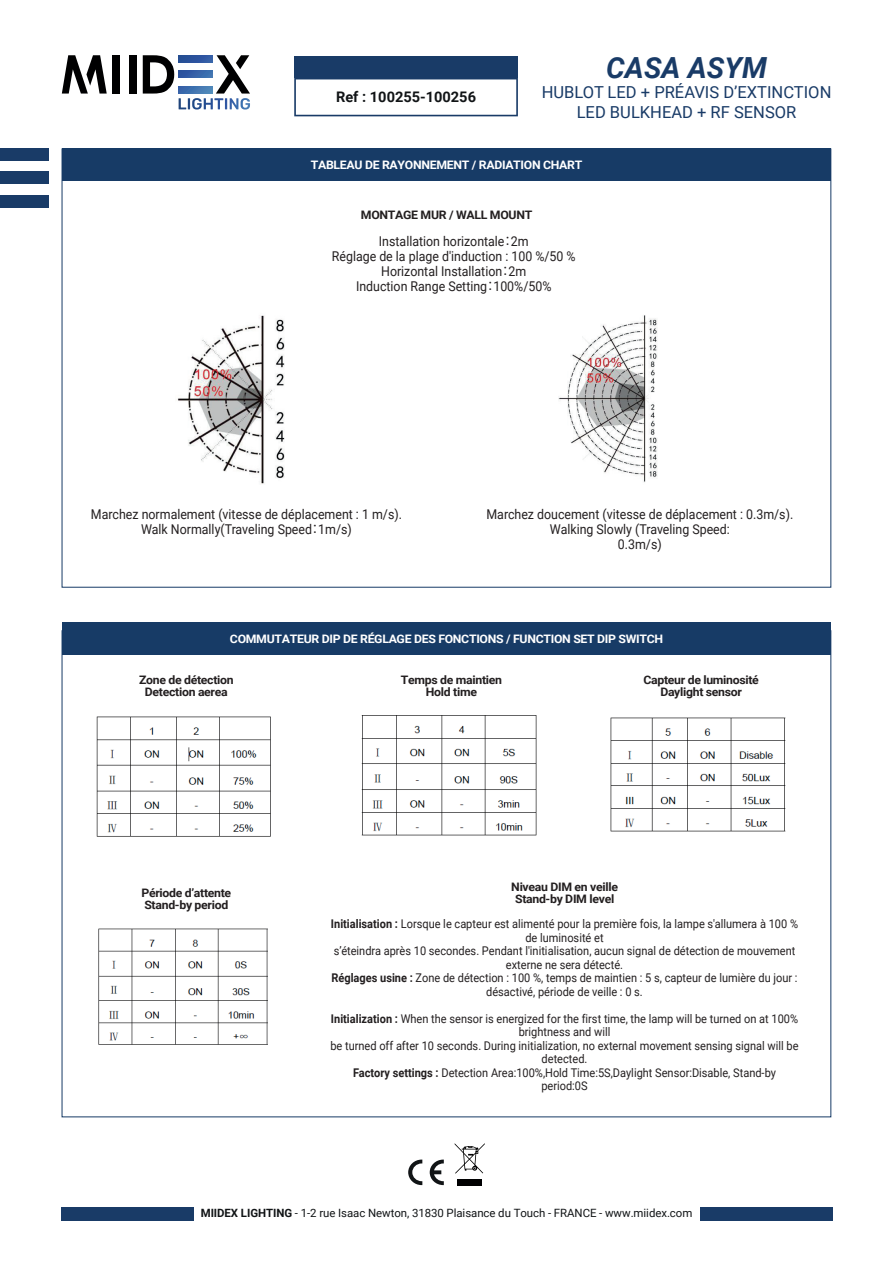
<style>
.page{position:relative;width:893px;height:1263px;background:#fff}
.page>*{position:absolute;margin:0;border:0;box-sizing:border-box;transform-origin:0 0}
.t1{font:italic 700 29.1px "Roboto";color:#193b67}
.t2{font:16.5px/19.8px "Roboto";color:#193b67;text-align:center}
.t3{font:700 14.55px "Roboto";color:#111416}
.t4{font:13.5px/15px "Roboto";color:#231f20;text-align:center;scale:.92 1}
.t5{font:12px/13.5px "Roboto";color:#231f20;text-align:center;scale:.92 1}
.t6{font:700 11.7px/12px "Roboto";letter-spacing:-.025em;color:#231f20;text-align:center;scale:1.05 1}
.t7{font:700 11.7px "Roboto";letter-spacing:-.025em;color:#fff;scale:1.05 1}
.t8{font:11.4px "Roboto";letter-spacing:-.005em;color:#111416}
.s1{font-family:"Koz Go Pr 6 N"}
.s2{font-weight:700}
</style>
<div class="page">
<div style="left:129px;top:55px;width:7px;height:39px;background:#000001"></div>
<div style="left:112px;top:55px;width:7px;height:39px;background:#000001"></div>
<svg style="left:143px;top:55px;width:107px;height:55px"></svg>
<svg style="left:62px;top:55px;width:45px;height:39px"></svg>
<svg style="left:179px;top:55px;width:33px;height:7px"></svg>
<svg style="left:179px;top:71px;width:33px;height:7px"></svg>
<svg style="left:179px;top:87px;width:33px;height:7px"></svg>
<div style="left:0;top:148px;width:49px;height:12px;background:#193b67"></div>
<div style="left:0;top:172px;width:49px;height:12px;background:#193b67"></div>
<div style="left:0;top:195px;width:49px;height:13px;background:#193b67"></div>
<div style="left:700px;top:1207px;width:133px;height:14px;background:#193b67"></div>
<div style="left:62px;top:1207px;width:132px;height:14px;background:#193b67"></div>
<svg style="left:430px;top:1159px;width:14px;height:26px"></svg>
<svg style="left:408px;top:1159px;width:14px;height:26px"></svg>
<svg style="left:455px;top:1143px;width:30px;height:30px"></svg>
<div style="left:457px;top:1179px;width:25px;height:7px;background:#000001"></div>
<div style="left:294px;top:56px;width:224px;height:22px;background:#193b67"></div>
<svg style="left:294px;top:78px;width:224px;height:38px"></svg>
<div style="left:62px;top:149px;width:769px;height:32px;background:#173b66"></div>
<img style="left:177px;top:315px;width:108px;height:169px">
<img style="left:558px;top:315px;width:99px;height:168px">
<div style="left:62px;top:622px;width:769px;height:33px;background:#173b66"></div>
<img style="left:96px;top:716px;width:175px;height:121px">
<img style="left:361px;top:715px;width:176px;height:121px">
<img style="left:610px;top:717px;width:176px;height:115px">
<img style="left:98px;top:928px;width:170px;height:117px">
<p class="t3" style="left:336px;top:87px;width:141px">Ref : 100255-100256</p>
<h1 class="t1" style="left:606px;top:47px;width:162px">CASA ASYM</h1>
<h2 class="t2" style="left:542px;top:81px;width:291px">HUBLOT LED + PRÉAVIS D’EXTINCTION<br>LED BULKHEAD + RF SENSOR</h2>
<p class="t7" style="left:311px;top:157px;width:260px">TABLEAU DE RAYONNEMENT / RADIATION CHART</p>
<p class="t6" style="left:361px;top:208px;width:165px">MONTAGE MUR / WALL MOUNT</p>
<p class="t4" style="left:332px;top:233px;width:267px">Installation horizontale<span class="s1">：</span>2m<br>Réglage de la plage d'induction : 100 %/50 % Horizontal Installation<span class="s1">：</span>2m<br>Induction Range Setting<span class="s1">：</span>100%/50%</p>
<p class="t4" style="left:91px;top:506px;width:340px">Marchez normalement (vitesse de déplacement : 1 m/s).<br>Walk Normally(Traveling Speed<span class="s1">：</span>1m/s)</p>
<p class="t4" style="left:486px;top:506px;width:335px">Marchez doucement (vitesse de déplacement : 0.3m/s).<br>Walking Slowly (Traveling Speed:<br>0.3m/s)</p>
<p class="t7" style="left:230px;top:630px;width:414px">COMMUTATEUR DIP DE RÉGLAGE DES FONCTIONS / FUNCTION SET DIP SWITCH</p>
<p class="t6" style="left:139px;top:674px;width:92px">Zone de détection<br>Detection aerea</p>
<p class="t6" style="left:401px;top:674px;width:98px">Temps de maintien<br>Hold time</p>
<p class="t6" style="left:643px;top:674px;width:111px">Capteur de luminosité<br>Daylight sensor</p>
<p class="t6" style="left:141px;top:886px;width:87px;text-align:left">Période d’attente<br>Stand-by period</p>
<p class="t6" style="left:511px;top:880px;width:103px">Niveau DIM en veille<br>Stand-by DIM level</p>
<p class="t5" style="left:331px;top:917px;width:509px"><span class="s2">Initialisation :</span> Lorsque le capteur est alimenté pour la première fois, la lampe s'allumera à 100 % de luminosité et<br>s’éteindra après 10 secondes. Pendant l'initialisation, aucun signal de détection de mouvement externe ne sera détecté.<br><span class="s2">Réglages usine :</span> Zone de détection : 100 %, temps de maintien : 5 s, capteur de lumière du jour : désactivé, période de veille : 0 s.</p>
<p class="t5" style="left:330px;top:1011px;width:510px"><span class="s2">Initialization :</span> When the sensor is energized for the first time, the lamp will be turned on at 100% brightness and will<br>be turned off after 10 seconds. During initialization, no external movement sensing signal will be detected.<br><span class="s2">Factory settings :</span> Detection Area:100%,Hold Time:5S,Daylight Sensor:Disable, Stand-by period:0S</p>
<p class="t8" style="left:201px;top:1205px;width:493px"><span class="s2">MIIDEX LIGHTING</span> - 1-2 rue Isaac Newton, 31830 Plaisance du Touch - FRANCE - www.miidex.com</p>
</div>
